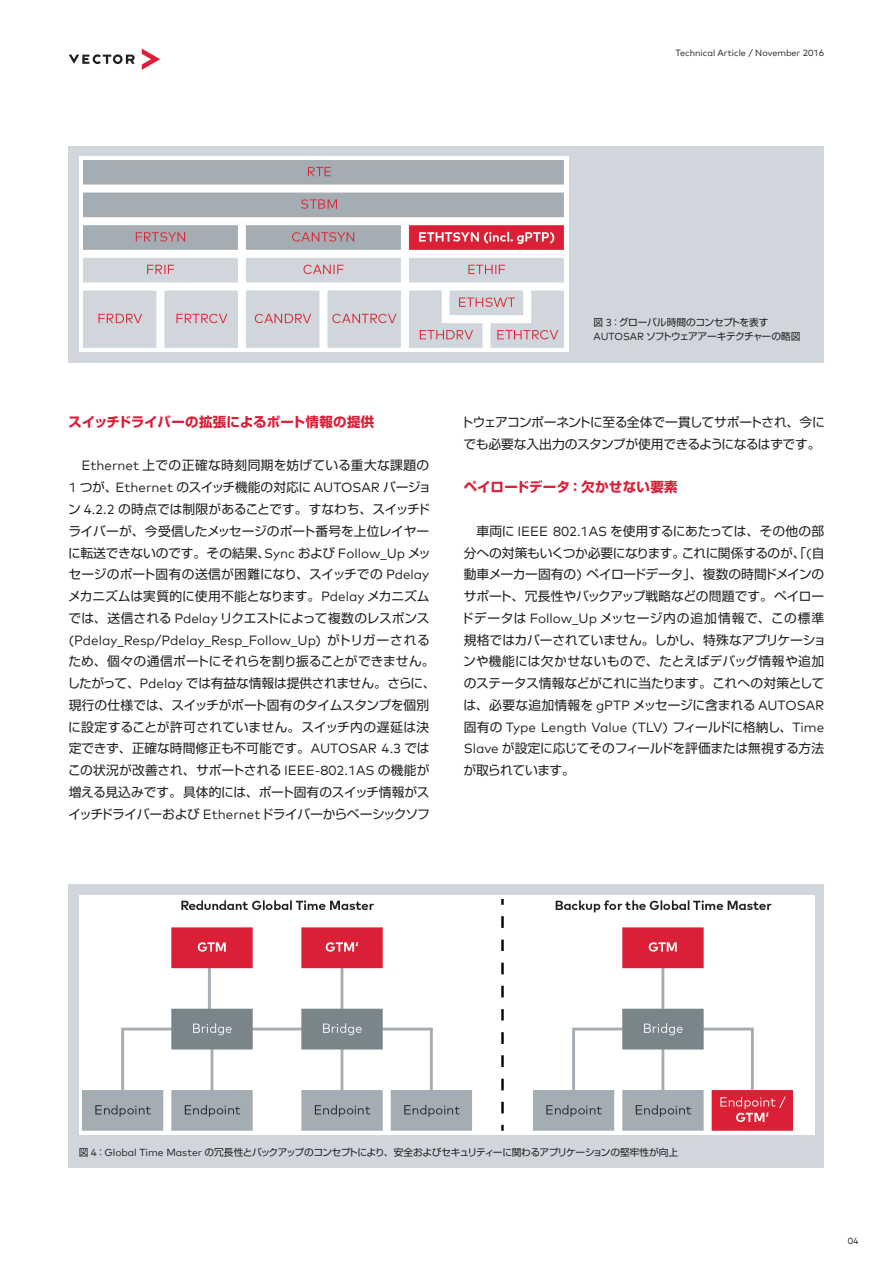
<style>
.page{position:relative;width:893px;height:1263px;background:#fff}
.page>*{position:absolute;margin:0;border:0;box-sizing:border-box;transform-origin:0 0}
.t1{font:700 13.5px "Shin Go Pro";letter-spacing:.015em;color:#da1f37}
.t2{font:13.35px "Mark Profor VI";color:#231f20}
.t3{font:12.75px/21.8px "Shin Go Pro";letter-spacing:-.01em;color:#231f20}
.t4{font:12.75px/21.8px "Shin Go Pro";letter-spacing:-.035em;color:#231f20}
.t5{font:9.75px/14.2px "Shin Go Pro";letter-spacing:-.05em;color:#231f20}
.t6{font:9px "Mark Profor VI";color:#231f20}
.s1{font-family:"Mark Profor VI";font-size:13.35px}
.s2{font-family:"Shin Go Pro";font-size:12.75px}
.s3{font-family:"Mark Profor VI";font-size:10.2px}
</style>
<div class="page">
<svg style="left:142px;top:49px;width:18px;height:21px"></svg>
<svg style="left:69px;top:54px;width:66px;height:10px"></svg>
<div style="left:69px;top:146px;width:755px;height:217px;background:#d0d6db"></div>
<svg style="left:79px;top:156px;width:489px;height:196px;background:#f4f5f6"></svg>
<img style="left:84px;top:161px;width:479px;height:187px">
<div style="left:68px;top:885px;width:756px;height:283px;background:#d0d6db"></div>
<div style="left:79px;top:895px;width:735px;height:240px;background:#fff"></div>
<img style="left:83px;top:899px;width:709px;height:232px">
<p class="t6" style="left:675px;top:46px;width:150px">Technical Article / November 2016</p>
<p class="t1" style="left:69px;top:411px;width:307px">スイッチドライバーの拡張によるポート情報の提供</p>
<p class="t3" style="left:68px;top:453px;width:365px;text-indent:13px"><span class="s1">Ethernet</span> 上での正確な時刻同期を妨げている重大な課題の<span class="s1">1</span> つが、<span class="s1">Ethernet</span> のスイッチ機能の対応に <span class="s1">AUTOSAR</span> バージョン <span class="s1">4.2.2</span> の時点では制限があることです。すなわち、スイッチドライバーが、今受信したメッセージのポート番号を上位レイヤーに転送できないのです。その結果、<span class="s1">Sync</span> および <span class="s1">Follow_Up</span> メッセージのポート固有の送信が困難になり、スイッチでの <span class="s1">Pdelay</span>メカニズムは実質的に使用不能となります。<span class="s1">Pdelay</span> メカニズムでは、送信される <span class="s1">Pdelay</span> リクエストによって複数のレスポンス</p>
<p class="t2" style="left:69px;top:630px;width:363px">(Pdelay_Resp/Pdelay_Resp_Follow_Up) <span class="s2">がトリガーされる</span></p>
<p class="t3" style="left:67px;top:649px;width:369px">ため、個々の通信ポートにそれらを割り振ることができません。したがって、<span class="s1">Pdelay</span> では有益な情報は提供されません。さらに、現行の仕様では、スイッチがポート固有のタイムスタンプを個別に設定することが許可されていません。スイッチ内の遅延は決定できず、正確な時間修正も不可能です。<span class="s1">AUTOSAR 4.3</span> ではこの状況が改善され、サポートされる <span class="s1">IEEE-802.1AS</span> の機能が増える見込みです。具体的には、ポート固有のスイッチ情報がスイッチドライバーおよび <span class="s1">Ethernet</span>ドライバーからベーシックソフ</p>
<p class="t5" style="left:594px;top:314px;width:209px">図 <span class="s3">3</span>：グローバル時間のコンセプトを表す<br><span class="s3">AUTOSAR</span> ソフトウェアアーキテクチャーの略図</p>
<p class="t4" style="left:461px;top:410px;width:365px">トウェアコンポーネントに至る全体で一貫してサポートされ、今にでも必要な入出力のスタンプが使用できるようになるはずです。</p>
<p class="t1" style="left:464px;top:476px;width:216px">ペイロードデータ：欠かせない要素</p>
<p class="t3" style="left:461px;top:518px;width:367px;text-indent:15px">車両に <span class="s1">IEEE 802.1AS</span> を使用するにあたっては、その他の部分への対策もいくつか必要になります。これに関係するのが、「<span class="s1">(</span>自動車メーカー固有の<span class="s1">)</span> ペイロードデータ」、複数の時間ドメインのサポート、冗長性やバックアップ戦略などの問題です。ペイロードデータは <span class="s1">Follow_Up</span> メッセージ内の追加情報で、この標準規格ではカバーされていません。しかし、特殊なアプリケーションや機能には欠かせないもので、たとえばデバッグ情報や追加のステータス情報などがこれに当たります。これへの対策としては、必要な追加情報を <span class="s1">gPTP</span> メッセージに含まれる <span class="s1">AUTOSAR</span></p>
<p class="t2" style="left:464px;top:717px;width:362px"><span class="s2">固有の</span> Type Length Value (TLV) <span class="s2">フィールドに格納し、</span>Time</p>
<p class="t3" style="left:464px;top:736px;width:362px"><span class="s1">Slave</span> が設定に応じてそのフィールドを評価または無視する方法が取られています。</p>
<p class="t5" style="left:79px;top:1144px;width:601px">図 <span class="s3">4</span>：<span class="s3">Global Time Master</span> の冗長性とバックアップのコンセプトにより、安全およびセキュリティーに関わるアプリケーションの堅牢性が向上</p>
<p class="t6" style="left:848px;top:1234px;width:12px">04</p>
</div>
